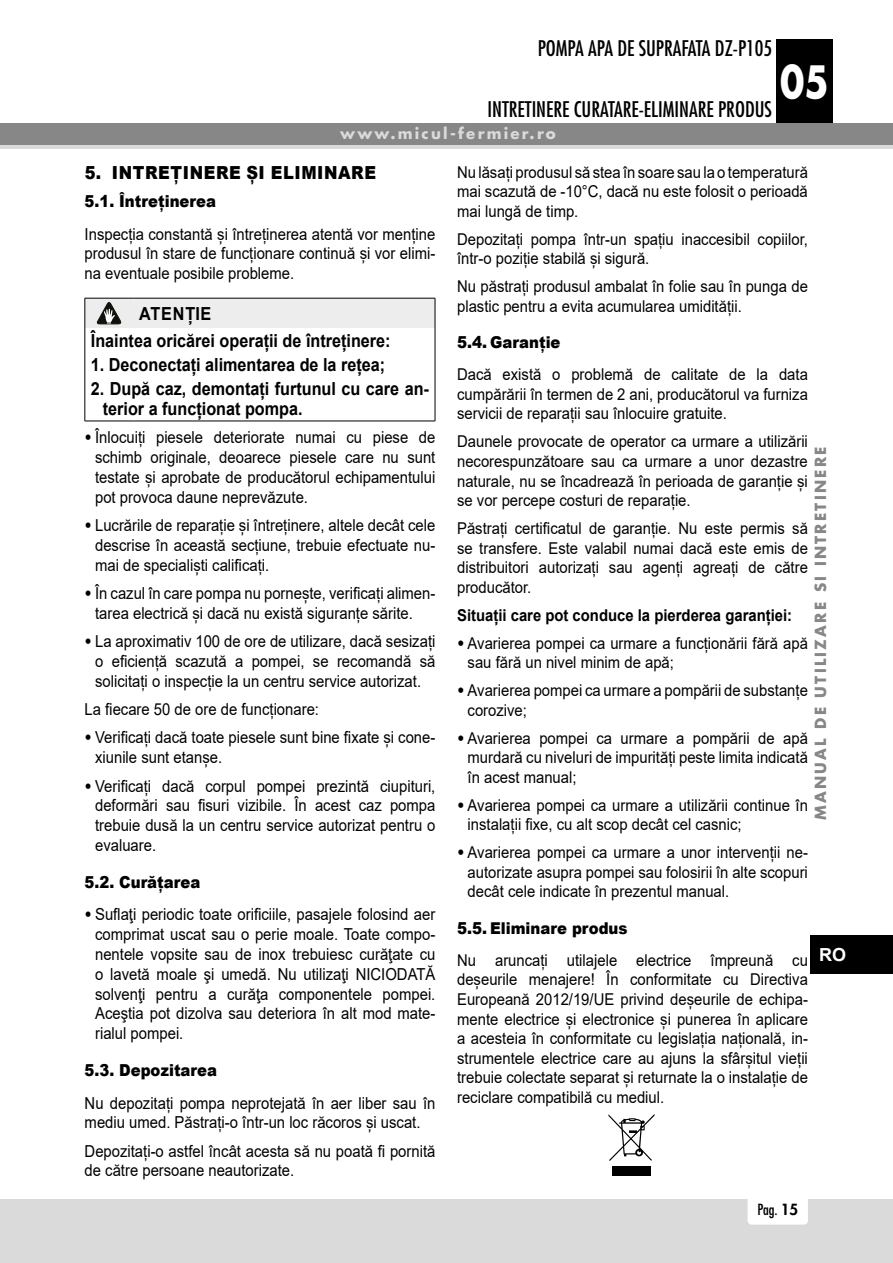
<style>
.page{position:relative;width:893px;height:1263px;background:#fff}
.page>*{position:absolute;margin:0;border:0;box-sizing:border-box;transform-origin:0 0}
.t1{font:700 43.35px "Futura";color:#fff;scale:.82 1}
.t2{font:condensed 21px "Futura";color:#000}
.t3{font:700 18px/27.3px "Arial";color:#000;scale:.9 1}
.t4{font:900 18px "Arial";color:#000;scale:.9 1}
.t5{font:700 18px "Arial";color:#fff}
.t6{font:16.5px/19.8px "Arial";color:#000;text-align:justify;scale:.9 1}
.t7{font:900 16.5px "Arial";color:#000;scale:.9 1}
.t8{font:16.35px/19.5px "Arial";color:#000;scale:.91 1}
.t9{font:700 16.35px "Arial";color:#000;scale:.91 1}
.t10{font:700 15px "Futura";letter-spacing:.15em;color:#878787}
.t11{font:700 15px "Futura";letter-spacing:.15em;color:#dadada}
.t12{font:condensed 15px "Futura";color:#000}
.s1{font-weight:900}
.s2{font-weight:900;font-size:16.5px}
.s3{font-weight:800;font-stretch:normal}
</style>
<div class="page">
<div style="left:776px;top:39px;width:57px;height:106px;background:#000"></div>
<div style="left:0;top:1199px;width:893px;height:64px;background:#dadada"></div>
<div style="left:748px;top:1194px;width:60px;height:30px;background:#fff;border-radius:4px"></div>
<div style="left:0;top:123px;width:893px;height:26px;background:#878787"></div>
<hr style="left:0;top:146px;width:893px;height:3px;background:#dadada">
<div style="left:811px;top:935px;width:82px;height:39px;background:#000"></div>
<hr style="left:435px;top:328px;width:1px;height:93px;background:#000">
<hr style="left:435px;top:298px;width:1px;height:30px;background:#000">
<hr style="left:85px;top:328px;width:1px;height:93px;background:#000">
<hr style="left:85px;top:421px;width:48px;height:1px;background:#000">
<hr style="left:133px;top:421px;width:302px;height:1px;background:#000">
<svg style="left:85px;top:298px;width:350px;height:30px"></svg>
<svg style="left:608px;top:1114px;width:46px;height:47px"></svg>
<div style="left:612px;top:1166px;width:38px;height:9px;background:#000"></div>
<p class="t2" style="left:538px;top:36px;width:236px">POMPA APA DE SUPRAFATA DZ-P105</p>
<p class="t2" style="left:487px;top:96px;width:286px">INTRETIN ERE CURATARE-ELIMINARE PRODUS</p>
<p class="t11" style="left:340px;top:124px;width:217px">www.micul-fermier.ro</p>
<h1 class="t1" style="left:780px;top:52px;width:61px">05</h1>
<p class="t4" style="left:85px;top:159px;width:52px">5. Intreținere</p>
<p class="t4" style="left:247px;top:159px;width:41px">și eliminare</p>
<p class="t7" style="left:85px;top:189px;width:148px">5.1. Întreținerea</p>
<p class="t6" style="left:85px;top:224px;width:391px">Inspecția constantă și întreținerea atentă vor menține produsul în stare de funcționare continuă și vor elimi&shy;na eventuale posibile probleme.</p>
<p class="t3" style="left:91px;top:300px;width:335px;text-indent:48px">ATENȚIE<br>Înaintea oricărei operații de întreținere:</p>
<p class="t3" style="left:91px;top:351px;width:329px">1. Deconectați alimentarea de la rețea;</p>
<p class="t3" style="left:103px;top:379px;width:364px;line-height:19.8px;text-indent:-12px">2. După caz, demontați furtunul cu care an&shy;terior a funcționat pompa.</p>
<p class="t6" style="left:95px;top:428px;width:380px;text-indent:-10px"><span class="s1">•</span> Înlocuiți piesele deteriorate numai cu piese de schimb originale, deoarece piesele care nu sunt testate și aprobate de producătorul echipamentului pot provoca daune neprevăzute.</p>
<p class="t6" style="left:95px;top:515px;width:380px;text-indent:-10px"><span class="s1">•</span> Lucrările de reparație și întreținere, altele decât cele descrise în această secțiune, trebuie efectuate nu&shy;mai de specialiști calificați.</p>
<p class="t6" style="left:95px;top:583px;width:380px;text-indent:-10px"><span class="s1">•</span> În cazul în care pompa nu pornește, verificați alimen&shy;tarea electrică și dacă nu există siguranțe sărite.</p>
<p class="t6" style="left:95px;top:631px;width:380px;text-indent:-10px"><span class="s1">•</span> La aproximativ 100 de ore de utilizare, dacă sesizați o eficiență scazută a pompei, se recomandă să solicitați o inspecție la un centru service autorizat.</p>
<p class="t6" style="left:85px;top:699px;width:262px">La fiecare 50 de ore de funcționare:</p>
<p class="t6" style="left:95px;top:728px;width:380px;text-indent:-11px"><span class="s1">•</span> Verificați dacă toate piesele sunt bine fixate și cone&shy;xiunile sunt etanșe.</p>
<p class="t6" style="left:95px;top:776px;width:380px;text-indent:-10px"><span class="s1">•</span> Verificați dacă corpul pompei prezintă ciupituri, deformări sau fisuri vizibile. În acest caz pompa trebuie dusă la un centru service autorizat pentru o evaluare.</p>
<p class="t7" style="left:85px;top:870px;width:130px">5.2. Curățarea</p>
<p class="t6" style="left:95px;top:904px;width:380px;text-align:left;text-indent:-10px"><span class="s1">•</span> Suflaţi periodic toate orificiile, pasajele folosind aer comprimat uscat sau o perie moale. Toate compo&shy;nentele vopsite sau de inox trebuiesc curăţate cu o lavetă moale şi umedă. Nu utilizaţi NICIODATĂ solvenţi pentru a curăţa componentele pompei.<br>Aceştia pot dizolva sau deteriora în alt mod mate&shy;rialul pompei.</p>
<p class="t7" style="left:85px;top:1058px;width:149px">5.3. Depozitarea</p>
<p class="t6" style="left:85px;top:1093px;width:391px">Nu depozitați pompa neprotejată în aer liber sau în mediu umed. Păstrați-o într-un loc răcoros și uscat.</p>
<p class="t6" style="left:85px;top:1141px;width:391px">Depozitați-o astfel încât acesta să nu poată fi pornită de către persoane neautorizate.</p>
<p class="t8" style="left:457px;top:162px;width:387px;text-align:justify">Nu lăsați produsul să stea în soare sau la o temperatură mai scazută de -10°C, dacă nu este folosit o perioadă mai lungă de timp.</p>
<p class="t8" style="left:457px;top:229px;width:387px">Depozitați pompa într-un spațiu inaccesibil copiilor, într-o poziție stabilă și sigură.</p>
<p class="t8" style="left:457px;top:277px;width:387px">Nu păstrați produsul ambalat în folie sau în punga de plastic pentru a evita acumularea umidității.</p>
<p class="t8" style="left:457px;top:326px;width:387px;line-height:32.1px"><span class="s2">5.4.</span> <span class="s1">Garanție<br></span>Dacă există o problemă de calitate de la data</p>
<p class="t8" style="left:457px;top:384px;width:387px">cumpărării în termen de 2 ani, producătorul va furniza servicii de reparații sau înlocuire gratuite.</p>
<p class="t8" style="left:457px;top:432px;width:387px;text-align:justify">Daunele provocate de operator ca urmare a utilizării necorespunzătoare sau ca urmare a unor dezastre naturale, nu se încadrează în perioada de garanție și se vor percepe costuri de reparație.</p>
<p class="t8" style="left:457px;top:518px;width:387px;text-align:justify">Păstrați certificatul de garanție. Nu este permis să se transfere. Este valabil numai dacă este emis de distribuitori autorizați sau agenți agreați de către producător.</p>
<p class="t9" style="left:457px;top:603px;width:370px">Situații care pot conduce la pierderea garanției:</p>
<p class="t8" style="left:468px;top:633px;width:375px;text-indent:-11px"><span class="s2">•</span> Avarierea pompei ca urmare a funcționării fără apă sau fără un nivel minim de apă;</p>
<p class="t8" style="left:468px;top:680px;width:375px;text-indent:-10px"><span class="s2">•</span> Avarierea pompei ca urmare a pompării de substanțe corozive;</p>
<p class="t8" style="left:468px;top:728px;width:375px;text-align:justify;text-indent:-10px"><span class="s2">•</span> Avarierea pompei ca urmare a pompării de apă murdară cu niveluri de impurități peste limita indicată în acest manual;</p>
<p class="t8" style="left:468px;top:795px;width:375px;text-indent:-11px"><span class="s2">•</span> Avarierea pompei ca urmare a utilizării continue în instalații fixe, cu alt scop decât cel casnic;</p>
<p class="t8" style="left:468px;top:843px;width:375px;text-align:justify;text-indent:-10px"><span class="s2">•</span> Avarierea pompei ca urmare a unor intervenții ne&shy;autorizate asupra pompei sau folosirii în alte scopuri decât cele indicate în prezentul manual.</p>
<p class="t8" style="left:457px;top:912px;width:387px;line-height:32.1px"><span class="s2">5.5.</span> <span class="s1">Eliminare produs<br></span>Nu aruncați utilajele electrice împreună cu</p>
<p class="t8" style="left:457px;top:970px;width:387px;text-align:justify">deșeurile menajere! În conformitate cu Directiva Europeană 2012/19/U E privind deșeurile de echipa&shy;mente electrice și electronice și punerea în aplicare a acesteia în conformitate cu legislația națională, in&shy;strumentele electrice care au ajuns la sfârșitul vieții trebuie colectate separat și returnate la o instalație de reciclare compatibilă cu mediul.</p>
<p class="t10" style="left:810px;top:820px;width:375px;rotate:-90deg">MANUAL de utilizare si in tretin ere</p>
<p class="t5" style="left:819px;top:942px;width:28px">RO</p>
<p class="t12" style="left:782px;top:1201px;width:42px">PAG. <span class="s3">15</span></p>
<p class="t12" style="left:757px;top:1201px;width:42px">PAG. <span class="s3">15</span></p>
</div>
